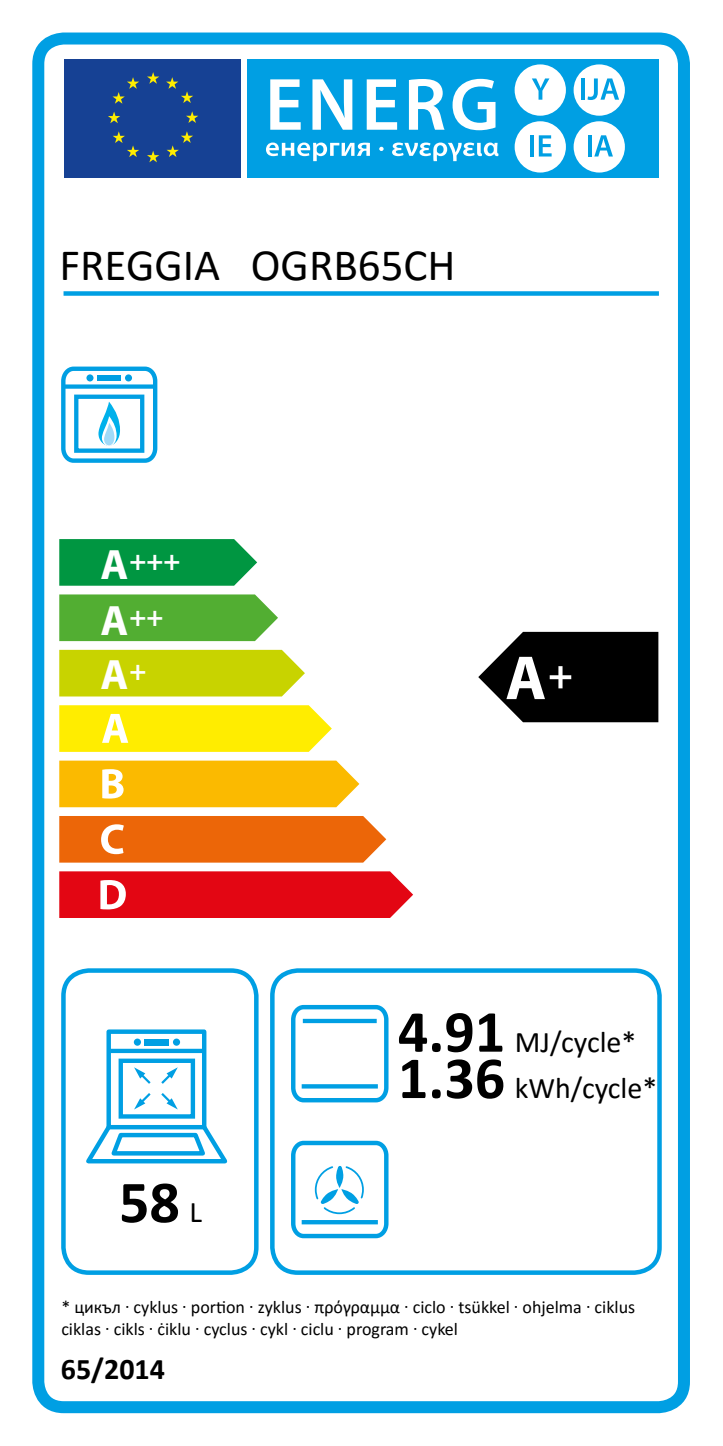
<style>
.page{position:relative;width:723px;height:1446px;background:#fff}
.page>*{position:absolute;margin:0;border:0;box-sizing:border-box;transform-origin:0 0}
.t1{font:700 60px "Calibri";color:#000}
.t2{font:45px "Calibri";color:#000}
.t3{font:700 42.6px "Myriad Pro";color:#fff}
.t4{font:30px/46.5px "Calibri";color:#000}
.t5{font:700 30px "Calibri";color:#000}
.t6{font:700 28.5px/56.1px "Myriad Pro";color:#fff}
.t7{font:18px/21.6px "Calibri";color:#000}
.s1{font-size:42.6px}
.s2{font-weight:400;font-size:30px}
.s3{font-weight:700;font-size:60px}
</style>
<div class="page">
<div style="left:64px;top:59px;width:177px;height:118px;background:#164194"></div>
<div style="left:247px;top:59px;width:412px;height:118px;background:#009fe3"></div>
<svg style="left:166px;top:77px;width:27px;height:26px"></svg>
<svg style="left:147px;top:72px;width:12px;height:12px"></svg>
<svg style="left:112px;top:77px;width:27px;height:27px"></svg>
<svg style="left:108px;top:112px;width:12px;height:11px"></svg>
<svg style="left:113px;top:131px;width:26px;height:26px"></svg>
<svg style="left:147px;top:151px;width:12px;height:11px"></svg>
<svg style="left:167px;top:131px;width:26px;height:26px"></svg>
<svg style="left:186px;top:111px;width:12px;height:12px"></svg>
<svg style="left:270px;top:79px;width:31px;height:51px"></svg>
<svg style="left:312px;top:79px;width:40px;height:51px"></svg>
<svg style="left:367px;top:79px;width:30px;height:51px"></svg>
<svg style="left:409px;top:79px;width:35px;height:51px"></svg>
<svg style="left:452px;top:79px;width:43px;height:51px"></svg>
<svg style="left:266px;top:143px;width:104px;height:18px"></svg>
<svg style="left:379px;top:147px;width:5px;height:4px"></svg>
<svg style="left:392px;top:143px;width:106px;height:18px"></svg>
<div style="left:515px;top:64px;width:51px;height:52px;background:#fff;border-radius:50%"></div>
<svg style="left:532px;top:78px;width:17px;height:22px"></svg>
<div style="left:573px;top:64px;width:52px;height:52px;background:#fff;border-radius:50%"></div>
<div style="left:515px;top:121px;width:51px;height:52px;background:#fff;border-radius:50%"></div>
<hr style="left:530px;top:135px;width:4px;height:21px;background:#009fe3">
<svg style="left:539px;top:135px;width:12px;height:21px"></svg>
<div style="left:573px;top:121px;width:52px;height:52px;background:#fff;border-radius:50%"></div>
<hr style="left:581px;top:78px;width:4px;height:22px;background:#009fe3">
<svg style="left:587px;top:78px;width:32px;height:22px"></svg>
<svg style="left:588px;top:135px;width:3px;height:21px"></svg>
<svg style="left:594px;top:135px;width:19px;height:21px"></svg>
<div style="left:64px;top:291px;width:595px;height:5px;background:#009fe3"></div>
<div style="left:59px;top:650px;width:246px;height:46px;background:#c8d300"></div>
<svg style="left:59px;top:594px;width:219px;height:47px;background:#5db33f"></svg>
<svg style="left:59px;top:539px;width:198px;height:47px;background:#109c4d"></svg>
<svg style="left:59px;top:705px;width:273px;height:47px;background:#ffee14"></svg>
<svg style="left:59px;top:760px;width:300px;height:47px;background:#fbbf14"></svg>
<div style="left:59px;top:816px;width:327px;height:46px;background:#ec6608"></div>
<svg style="left:59px;top:871px;width:354px;height:47px;background:#e41622"></svg>
<div style="left:61px;top:968px;width:198px;height:307px;border:4px solid #009fe3;border-radius:26px"></div>
<hr style="left:110px;top:1049px;width:94px;height:4px;background:#009fe3">
<div style="left:119px;top:1058px;width:76px;height:60px;border:4px solid #009fe3"></div>
<div style="left:145px;top:1039px;width:24px;height:6px;background:#009fe3"></div>
<div style="left:134px;top:1038px;width:7px;height:8px;background:#009fe3;border-radius:50%"></div>
<div style="left:173px;top:1038px;width:7px;height:8px;background:#009fe3;border-radius:50%"></div>
<svg style="left:134px;top:1067px;width:17px;height:42px"></svg>
<svg style="left:161px;top:1067px;width:17px;height:42px"></svg>
<div style="left:106px;top:1029px;width:100px;height:100px;border:4px solid #009fe3"></div>
<svg style="left:86px;top:1121px;width:142px;height:43px"></svg>
<div style="left:270px;top:968px;width:392px;height:307px;border:4px solid #009fe3;border-radius:26px"></div>
<svg style="left:291px;top:1005px;width:97px;height:97px"></svg>
<hr style="left:303px;top:1019px;width:74px;height:4px;background:#009fe3">
<svg style="left:302px;top:1084px;width:76px;height:4px"></svg>
<svg style="left:478px;top:632px;width:180px;height:90px"></svg>
<div style="left:32px;top:33px;width:658px;height:1380px;border:12px solid #009fe3;border-radius:26px"></div>
<svg style="left:61px;top:366px;width:96px;height:97px"></svg>
<svg style="left:291px;top:1141px;width:97px;height:97px"></svg>
<h2 class="t2" style="left:60px;top:234px;width:397px">FREGGIA OGRB65CH</h2>
<h3 class="t6" style="left:100px;top:531px;width:81px"><span class="s1">A</span>+++<br><span class="s1">A</span>++</h3>
<h3 class="t3" style="left:100px;top:647px;width:47px">A<sup>+</sup></h3>
<h1 class="t1" style="left:119px;top:1160px;width:85px">58 <span class="s2">L</span></h1>
<h3 class="t4" style="left:398px;top:1017px;width:261px"><span class="s3">4.91</span> MJ/cycle*<br><span class="s3">1.36</span> kWh/cycle*</h3>
<p class="t7" style="left:61px;top:1296px;width:575px">* цикъл · cyklus · portion · zyklus · πρόγραμμα · ciclo · tsükkel · ohjelma · ciklus ciklas · cikls · ċiklu · cyclus · cykl · ciclu · program · cykel</p>
<h3 class="t5" style="left:61px;top:1347px;width:106px">65/2014</h3>
</div>
